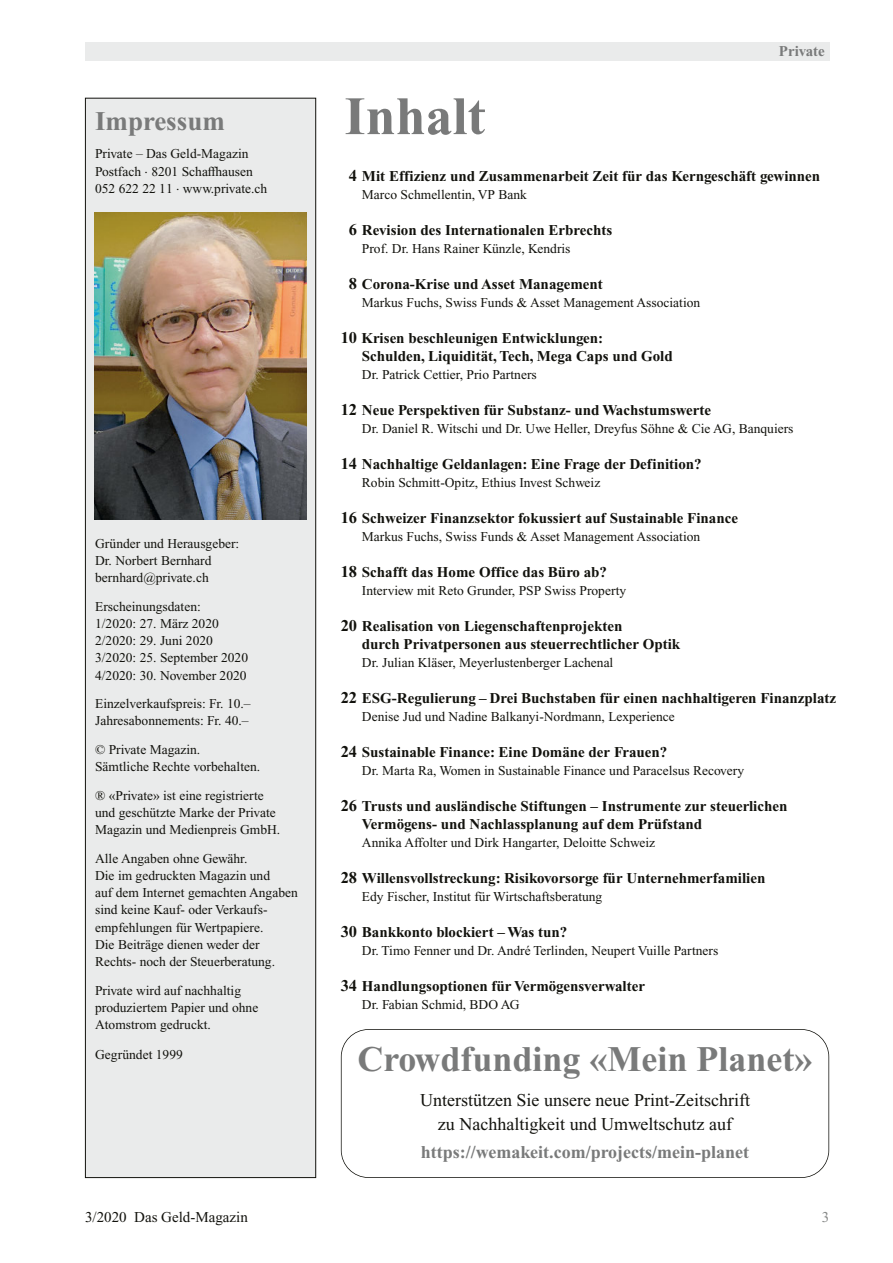
<style>
.page{position:relative;width:893px;height:1263px;background:#fff}
.page>*{position:absolute;margin:0;border:0;box-sizing:border-box;transform-origin:0 0}
.t1{font:700 54px "Times New Roman PS Std";color:#797a7a}
.t2{font:700 36px "Times New Roman PS Std";color:#797a7a}
.t3{font:700 27px "Times New Roman PS Std";color:#797a7a}
.t4{font:18px/24px "Times New Roman PS Std";color:#12120d;text-align:center}
.t5{font:700 18px "Times New Roman PS Std";color:#797a7a}
.t6{font:700 15px/18px "Times New Roman PS Std";color:#12120d}
.t7{font:15px "Times New Roman PS Std";color:#12120d}
.t8{font:700 15px "Times New Roman PS Std";color:#797a7a}
.t9{font:15px "Times New Roman PS Std";color:#878988}
.t10{font:13.5px/17.2px "Times New Roman PS Std";color:#12120d}
.s1{font-size:16.5px}
</style>
<div class="page">
<div style="left:85px;top:43px;width:744px;height:18px;background:#eaebeb"></div>
<div style="left:86px;top:99px;width:229px;height:1078px;background:#eaebeb"></div>
<div style="left:85px;top:98px;width:231px;height:1080px;border:1px solid #12120d"></div>
<img style="left:95px;top:212px;width:211px;height:308px">
<div style="left:341px;top:1029px;width:488px;height:149px;border:2px solid #12120d;border-radius:28px"></div>
<h3 class="t3" style="left:95px;top:112px;width:131px">Impressum</h3>
<p class="t10" style="left:95px;top:146px;width:174px">Private – Das Geld-Magazin<br>Postfach . 8201 Schaffhausen<br>052 622 22 11 . www.private.ch</p>
<p class="t10" style="left:95px;top:536px;width:146px">Gründer und Herausgeber:<br>Dr. Norbert Bernhard bernhard@private.ch</p>
<p class="t10" style="left:95px;top:599px;width:154px">Erscheinungsdaten:<br>1/2020: 27. März 2020<br>2/2020: 29. Juni 2020<br>3/2020: 25. September 2020<br>4/2020: 30. November 2020</p>
<p class="t10" style="left:95px;top:696px;width:157px">Einzelverkaufspreis: Fr. 10.–<br>Jahresabonnements: Fr. 40.–</p>
<p class="t10" style="left:95px;top:742px;width:167px">© Private Magazin.<br>Sämtliche Rechte vor behalten.</p>
<p class="t10" style="left:95px;top:788px;width:187px">® «Private» ist eine registrierte und geschützte Marke der Private<br>Magazin und Medienpreis GmbH.</p>
<p class="t10" style="left:95px;top:851px;width:204px">Alle Angaben ohne Gewähr.<br>Die im gedruckten Magazin und<br>auf dem Internet gemachten Angaben sind keine Kauf- oder Verkaufs - empfehlungen für Wert papiere.<br>Die Beiträge dienen weder der<br>Rechts- noch der Steuerberatung.</p>
<p class="t10" style="left:95px;top:983px;width:165px">Private wird auf nachhaltig produziertem Papier und ohne<br>Atomstrom gedruckt.</p>
<p class="t10" style="left:95px;top:1047px;width:89px">Gegründet 1999</p>
<h1 class="t1" style="left:344px;top:98px;width:143px">Inhalt</h1>
<p class="t8" style="left:779px;top:46px;width:48px">Private</p>
<p class="t6" style="left:349px;top:168px;width:473px"><span class="s1">4</span> Mit Effizienz und Zusammenarbeit Zeit für das Kerngeschäft gewinnen</p>
<p class="t10" style="left:362px;top:187px;width:167px">Marco Schmellentin, VP Bank</p>
<p class="t6" style="left:349px;top:222px;width:265px"><span class="s1">6</span> Revision des Internationalen Erbrechts</p>
<p class="t10" style="left:362px;top:241px;width:210px">Prof. Dr. Hans Rainer Künzle, Kendris</p>
<p class="t6" style="left:349px;top:276px;width:255px"><span class="s1">8</span> Corona-Krise und Asset Management</p>
<p class="t10" style="left:362px;top:295px;width:340px">Markus Fuchs, Swiss Funds &amp; Asset Management Association</p>
<p class="t6" style="left:362px;top:330px;width:312px;text-indent:-21px"><span class="s1">10</span> Krisen beschleunigen Entwicklungen:<br>Schulden, Liquidität, Tech, Mega Caps und Gold</p>
<p class="t10" style="left:362px;top:367px;width:176px">Dr. Patrick Cettier, Prio Partners</p>
<p class="t6" style="left:341px;top:402px;width:372px"><span class="s1">12</span> Neue Perspektiven für Substanz- und Wachstumswerte</p>
<p class="t10" style="left:362px;top:421px;width:433px">Dr. Daniel R. Witschi und Dr. Uwe Heller, Dreyfus Söhne &amp; Cie AG, Banquiers</p>
<p class="t6" style="left:341px;top:456px;width:363px"><span class="s1">14</span> Nachhaltige Geldanlagen: Eine Frage der Definition?</p>
<p class="t10" style="left:362px;top:475px;width:240px">Robin Schmitt-Opitz, Ethius Invest Schweiz</p>
<p class="t6" style="left:341px;top:510px;width:399px"><span class="s1">16</span> Schweizer Finanzsektor fokussiert auf Sustainable Finance</p>
<p class="t10" style="left:362px;top:529px;width:340px">Markus Fuchs, Swiss Funds &amp; Asset Management Association</p>
<p class="t6" style="left:341px;top:564px;width:268px"><span class="s1">18</span> Schafft das Home Office das Büro ab?</p>
<p class="t10" style="left:362px;top:583px;width:266px">Interview mit Reto Grunder, PSP Swiss Property</p>
<p class="t6" style="left:362px;top:618px;width:320px;text-indent:-21px"><span class="s1">20</span> Realisation von Liegenschaftenprojekten<br>durch Privatpersonen aus steuerrechtlicher Optik</p>
<p class="t10" style="left:362px;top:655px;width:253px">Dr. Julian Kläser, Meyerlustenberger Lachenal</p>
<p class="t6" style="left:341px;top:690px;width:497px"><span class="s1">22</span> ESG-Regulierung – Drei Buchstaben für einen nachhaltigeren Finanzplatz</p>
<p class="t10" style="left:362px;top:709px;width:314px">Denise Jud und Nadine Balkanyi-Nordmann, Lexperience</p>
<p class="t6" style="left:341px;top:744px;width:328px"><span class="s1">24</span> Sustainable Finance: Eine Domäne der Frauen?</p>
<p class="t10" style="left:362px;top:763px;width:384px">Dr. Marta Ra, Women in Sustainable Finance und Paracelsus Recovery</p>
<p class="t6" style="left:362px;top:798px;width:427px;text-indent:-21px"><span class="s1">26</span> Trusts und ausländische Stiftungen – Instrumente zur steuerlichen<br>Vermögens- und Nachlassplanung auf dem Prüfstand</p>
<p class="t10" style="left:362px;top:835px;width:295px">Annika Affolter und Dirk Hangarter, Deloitte Schweiz</p>
<p class="t6" style="left:341px;top:870px;width:426px"><span class="s1">28</span> Willensvollstreckung: Risikovorsorge für Unternehmerfamilien</p>
<p class="t10" style="left:362px;top:889px;width:242px">Edy Fischer, Institut für Wirtschaftsberatung</p>
<p class="t6" style="left:341px;top:924px;width:228px"><span class="s1">30</span> Bankkonto blockiert – Was tun?</p>
<p class="t10" style="left:362px;top:943px;width:358px">Dr. Timo Fenner und Dr. André Terlinden, Neupert Vuille Partners</p>
<p class="t6" style="left:341px;top:978px;width:306px"><span class="s1">34</span> Handlungsoptionen für Vermögensverwalter</p>
<p class="t10" style="left:362px;top:997px;width:159px">Dr. Fabian Schmid, BDO AG</p>
<h2 class="t2" style="left:357px;top:1047px;width:457px">Crowdfunding «Mein Planet»</h2>
<h3 class="t4" style="left:420px;top:1089px;width:331px">Unterstützen Sie unsere neue Print-Zeitschrift zu Nachhaltigkeit und Umweltschutz auf</h3>
<h3 class="t5" style="left:421px;top:1146px;width:330px">https://wemakeit.com/projects/mein-planet</h3>
<p class="t7" style="left:85px;top:1212px;width:164px">3/2020 Das Geld-Magazin</p>
<p class="t9" style="left:822px;top:1212px;width:9px">3</p>
</div>
